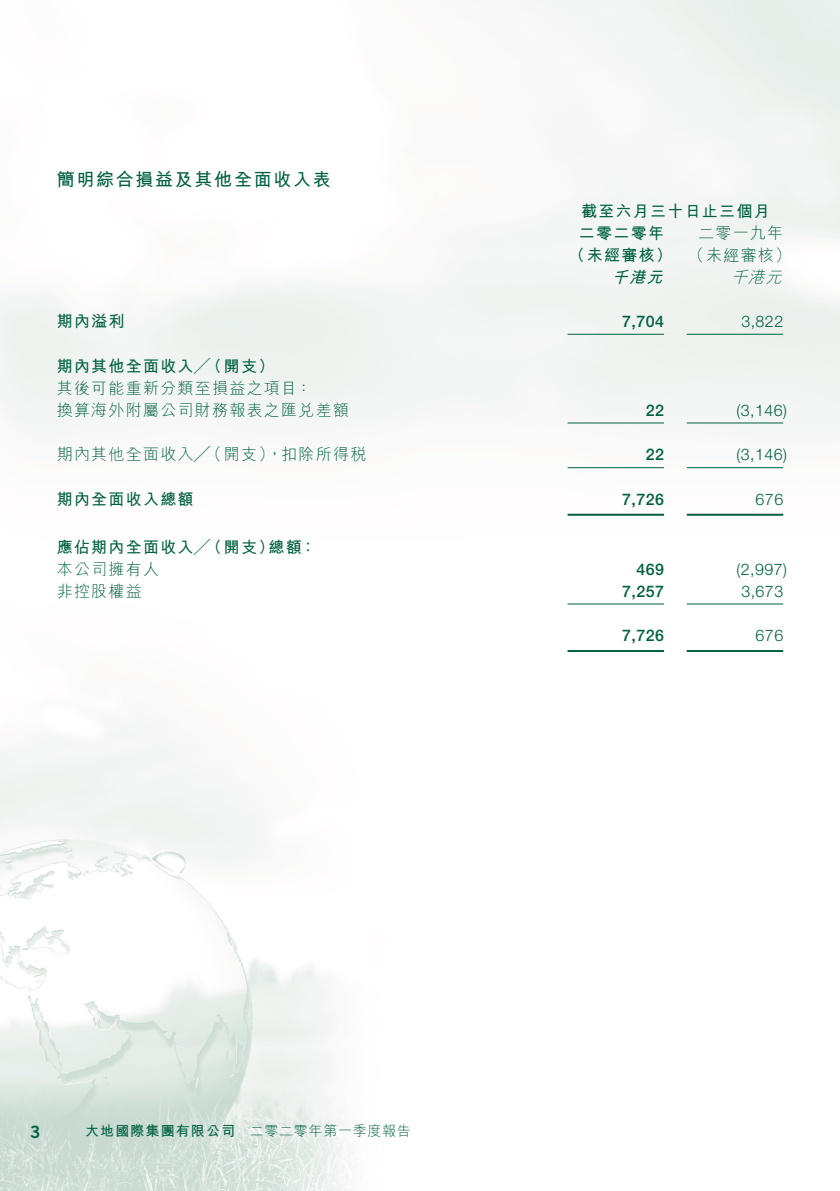
<style>
.page{position:relative;width:840px;height:1191px;background:#fff}
.page>*{position:absolute;margin:0;border:0;box-sizing:border-box;transform-origin:0 0}
.t1{font:700 18px "M Hei HK";letter-spacing:.095em;color:#006142}
.t2{font:17px "Trade Gothic LT Std Bd 2";color:#006142}
.t3{font:700 16px "M Hei HK";letter-spacing:.08em;color:#006142}
.t4{font:300 16px "M Hei HK";letter-spacing:.08em;color:#006142}
.t5{font:300 16px "Helvetica Neue LT Std";letter-spacing:.03em;color:#006142}
.t6{font:500 16px "Helvetica Neue LT Std";letter-spacing:.03em;color:#006142}
.t7{font:italic 300 16px "M Hei HK";color:#006142}
.t8{font:italic 700 16px "M Hei HK";color:#006142}
.t9{font:300 14px "M Hei HK";letter-spacing:.05em;color:#006142}
.t10{font:700 14px "M Hei HK";letter-spacing:.08em;color:#006142}
.s1{font-weight:300}
</style>
<div class="page">
<img style="left:0;top:0;width:839px;height:1191px">
<hr style="left:567px;top:334px;width:96px;height:1px;background:#006142">
<hr style="left:686px;top:334px;width:96px;height:1px;background:#006142">
<hr style="left:567px;top:422px;width:96px;height:1px;background:#006142">
<hr style="left:686px;top:422px;width:96px;height:1px;background:#006142">
<hr style="left:567px;top:467px;width:96px;height:1px;background:#006142">
<hr style="left:686px;top:467px;width:96px;height:1px;background:#006142">
<hr style="left:567px;top:514px;width:96px;height:2px;background:#006142">
<hr style="left:686px;top:514px;width:96px;height:2px;background:#006142">
<hr style="left:567px;top:603px;width:96px;height:1px;background:#006142">
<hr style="left:686px;top:603px;width:96px;height:1px;background:#006142">
<hr style="left:567px;top:650px;width:96px;height:2px;background:#006142">
<hr style="left:686px;top:650px;width:96px;height:2px;background:#006142">
<p class="t1" style="left:57px;top:166px;width:275px">簡明綜合損益及其他全面收入表</p>
<p class="t3" style="left:57px;top:309px;width:69px">期內溢利</p>
<p class="t3" style="left:57px;top:354px;width:219px">期內其他全面收入╱（開支(</p>
<p class="t4" style="left:57px;top:380px;width:256px">其後可能重新分類至損益之項目：</p>
<p class="t4" style="left:57px;top:402px;width:293px">換算海外附屬公司財務報表之匯兌差額</p>
<p class="t4" style="left:57px;top:446px;width:311px">期內其他全面收入╱（開支 ，）扣除所得稅</p>
<p class="t3" style="left:57px;top:487px;width:138px">期內全面收入總額</p>
<p class="t3" style="left:57px;top:535px;width:219px">應佔期內全面收入╱（開支）</p>
<p class="t3" style="left:268px;top:535px;width:49px">總額：</p>
<p class="t4" style="left:57px;top:560px;width:104px">本公司擁有人</p>
<p class="t4" style="left:57px;top:582px;width:86px">非控股權益</p>
<p class="t3" style="left:580px;top:199px;width:190px">截至六月三十日止三個月</p>
<p class="t4" style="left:697px;top:225px;width:86px">二零一九年</p>
<p class="t3" style="left:578px;top:221px;width:86px">二零二零年</p>
<p class="t3" style="left:568px;top:243px;width:224px">（未經審核） <span class="s1">（未經審核(</span></p>
<p class="t7" style="left:730px;top:269px;width:56px">千港元</p>
<p class="t8" style="left:611px;top:265px;width:57px">千港元</p>
<p class="t6" style="left:621px;top:312px;width:43px">7,704</p>
<p class="t5" style="left:741px;top:311px;width:43px">3,822</p>
<p class="t6" style="left:645px;top:400px;width:20px">22</p>
<p class="t5" style="left:736px;top:400px;width:52px">)3,146(</p>
<p class="t6" style="left:645px;top:445px;width:20px">22</p>
<p class="t5" style="left:736px;top:445px;width:52px">)3,146(</p>
<p class="t6" style="left:621px;top:490px;width:43px">7,726</p>
<p class="t5" style="left:755px;top:490px;width:29px">676</p>
<p class="t6" style="left:636px;top:559px;width:29px">469</p>
<p class="t5" style="left:736px;top:559px;width:52px">)2,997(</p>
<p class="t6" style="left:621px;top:581px;width:43px">7,257</p>
<p class="t5" style="left:741px;top:581px;width:43px">3,673</p>
<p class="t6" style="left:621px;top:626px;width:43px">7,726</p>
<p class="t5" style="left:755px;top:626px;width:29px">676</p>
<p class="t2" style="left:30px;top:1121px;width:12px">3</p>
<p class="t10" style="left:85px;top:1121px;width:151px">大地國際集團有限公司</p>
<p class="t9" style="left:250px;top:1124px;width:162px">二零二零年第一季度報告</p>
</div>
